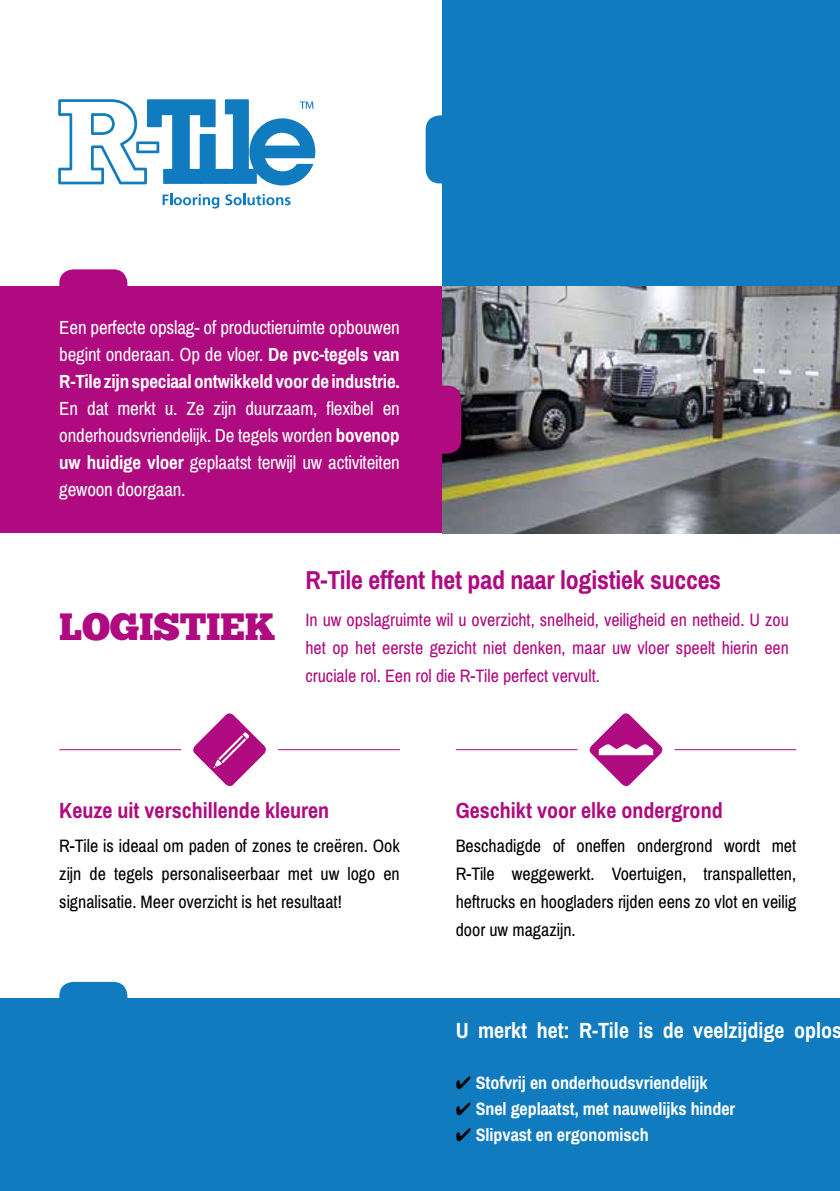
<style>
.page{position:relative;width:840px;height:1191px;background:#fff}
.page>*{position:absolute;margin:0;border:0;box-sizing:border-box;transform-origin:0 0}
.t1{font:38px "Chunk Five";letter-spacing:-.01em;color:#af0a7f}
.t2{font:700 26px "Archivo Narrow";letter-spacing:-.01em;color:#af0a7f}
.t3{font:700 22px "Archivo Narrow";color:#af0a7f}
.t4{font:700 22px "Archivo Narrow";color:#fff}
.t5{font:19px/27px "Archivo Narrow";letter-spacing:-.01em;color:#fff;text-align:justify}
.t6{font:18px/28px "Archivo Narrow";color:#000;text-align:justify}
.t7{font:18px/28px "Archivo Narrow";color:#af0a7f;text-align:justify}
.t8{font:700 18px "Archivo Narrow";letter-spacing:-.005em;color:#fff}
.s1{font-weight:700}
.s2{color:#000}
</style>
<div class="page">
<hr style="left:59px;top:749px;width:122px;height:1px;background:#af0a7f">
<hr style="left:455px;top:749px;width:122px;height:1px;background:#af0a7f">
<hr style="left:278px;top:749px;width:121px;height:1px;background:#af0a7f">
<hr style="left:674px;top:749px;width:121px;height:1px;background:#af0a7f">
<div style="left:442px;top:0;width:397px;height:286px;background:#107bbe"></div>
<div style="left:0;top:286px;width:442px;height:247px;background:#af0a7f"></div>
<div style="left:0;top:998px;width:839px;height:193px;background:#107bbe"></div>
<div style="left:59px;top:269px;width:68px;height:34px;background:#af0a7f;border-radius:14px"></div>
<img style="left:442px;top:286px;width:397px;height:247px">
<div style="left:425px;top:115px;width:34px;height:68px;background:#107bbe;border-radius:14px"></div>
<svg style="left:162px;top:194px;width:57px;height:14px"></svg>
<svg style="left:225px;top:194px;width:65px;height:11px"></svg>
<svg style="left:58px;top:99px;width:257px;height:86px"></svg>
<svg style="left:193px;top:713px;width:73px;height:74px"></svg>
<svg style="left:589px;top:713px;width:74px;height:74px"></svg>
<div style="left:427px;top:386px;width:34px;height:68px;background:#af0a7f;border-radius:14px"></div>
<div style="left:59px;top:982px;width:68px;height:34px;background:#107bbe;border-radius:14px"></div>
<p class="t5" style="left:59px;top:314px;width:342px">Een perfecte opslag- of productieruimte opbouwen begint onderaan. Op de vloer. <span class="s1">De pvc-tegels van R-Tile zijn speciaal ontwikkeld voor de industrie.</span></p>
<p class="t5" style="left:59px;top:395px;width:342px">En dat merkt u. Ze zijn duurzaam, flexibel en onderhoudsvriendelijk. De tegels worden <span class="s1">bovenop uw huidige vloer</span> geplaatst terwijl uw activiteiten gewoon doorgaan.</p>
<h1 class="t1" style="left:59px;top:604px;width:218px">LOGISTIEK</h1>
<h2 class="t2" style="left:305px;top:564px;width:417px">R-Tile effent het pad naar logistiek succes</h2>
<p class="t7" style="left:305px;top:606px;width:485px">In uw opslagruimte wil u overzicht, snelheid, veiligheid en netheid. U zou het op het eerste gezicht niet denken, maar uw vloer speelt hierin een cruciale rol. Een rol die R-Tile perfect vervult.</p>
<p class="t3" style="left:59px;top:797px;width:271px">Keuze uit verschillende kleuren</p>
<p class="t6" style="left:59px;top:832px;width:342px">R-Tile is ideaal om paden of zones te creëren. Ook zijn de tegels personaliseerbaar met uw logo en signalisatie. Meer overzicht is het resultaat!</p>
<p class="t3" style="left:455px;top:797px;width:268px">Geschikt voor elke ondergrond</p>
<p class="t6" style="left:455px;top:832px;width:342px">Beschadigde of oneffen ondergrond wordt met R-Tile weggewerkt. Voertuigen, transpalletten, heftrucks en hoogladers rijden eens zo vlot en veilig door uw magazijn.</p>
<p class="t4" style="left:455px;top:1017px;width:388px">U merkt het: R-Tile is de veelzijdige oplos</p>
<p class="t8" style="left:455px;top:1072px;width:253px"><span class="s2">✔</span> Stofvrij en onderhoudsvriendelijk</p>
<p class="t8" style="left:455px;top:1098px;width:281px"><span class="s2">✔</span> Snel geplaatst, met nauwelijks hinder</p>
<p class="t8" style="left:455px;top:1124px;width:194px"><span class="s2">✔</span> Slipvast en ergonomisch</p>
</div>
